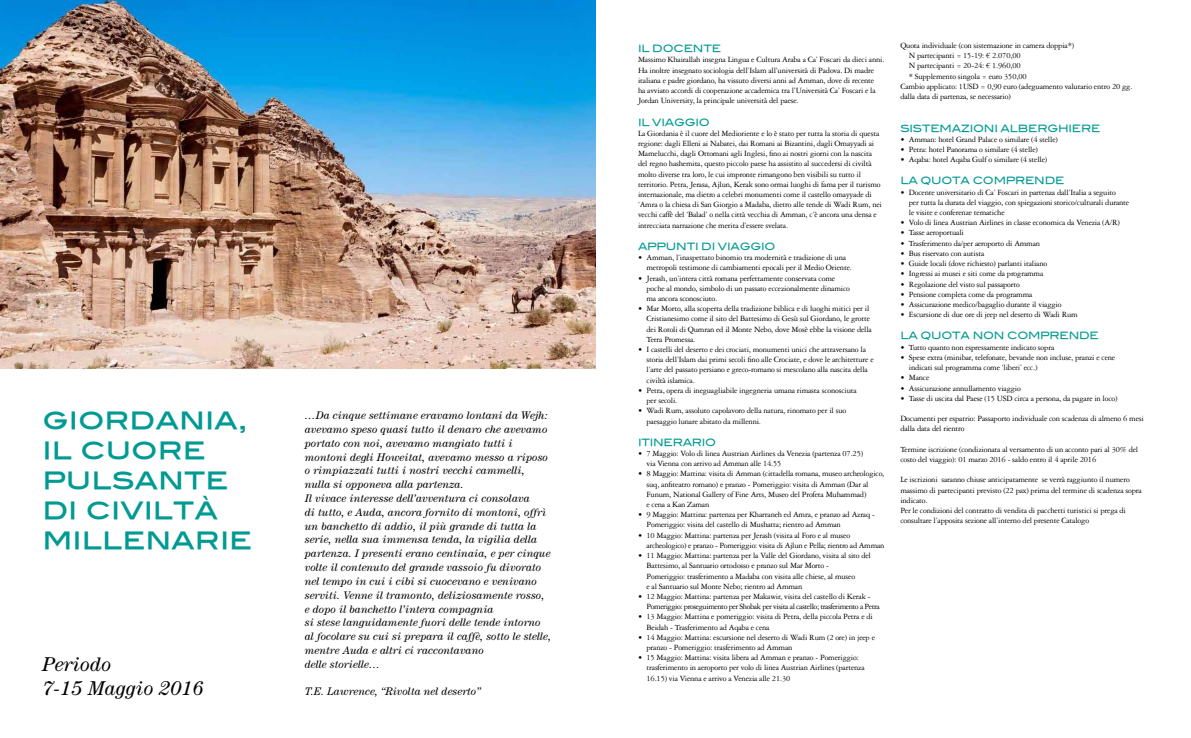
<style>
.page{position:relative;width:1191px;height:738px;background:#fff}
.page>*{position:absolute;margin:0;border:0;box-sizing:border-box;transform-origin:0 0}
.t1{font:28px/30px "Blair Md ITCTT Medium";color:#009a93}
.t2{font:italic 20px/24px "Century Std";color:#000}
.t3{font:italic 11px/13.8px "Century Std";color:#000}
.t4{font:10px "Blair Md ITCTT Medium";letter-spacing:-.02em;color:#009a93}
.t5{font:8.5px/10.2px "Garamond 3 LT Std";letter-spacing:-.02em;color:#000}
.t6{font:8.5px/10.2px "Garamond 3 LT Std";letter-spacing:-.05em;color:#000}
</style>
<div class="page">
<img style="left:0;top:0;width:595px;height:369px">
<h1 class="t1" style="left:43px;top:401px;width:211px">giordania, il cuore pulsante di civiltà millenarie</h1>
<h2 class="t2" style="left:43px;top:651px;width:163px">Periodo<br>7-15 Maggio 2016</h2>
<p class="t3" style="left:305px;top:408px;width:248px">…Da cinque settimane eravamo lontani da Wejh: avevamo speso quasi tutto il denaro che avevamo portato con noi, avevamo mangiato tutti i montoni degli Howeitat, avevamo messo a riposo o rimpiazzati tutti i nostri vecchi cammelli, nulla si opponeva alla partenza.<br>Il vivace interesse dell’avventura ci consolava<br>di tutto, e Auda, ancora fornito di montoni, offrì un banchetto di addio, il più grande di tutta la serie, nella sua immensa tenda, la vigilia della partenza. I presenti erano centinaia, e per cinque volte il contenuto del grande vassoio fu divorato nel tempo in cui i cibi si cuocevano e venivano serviti. Venne il tramonto, deliziosamente rosso, e dopo il banchetto l’intera compagnia<br>si stese languidamente fuori delle tende intorno al focolare su cui si prepara il caffè, sotto le stelle, mentre Auda e altri ci raccontavano<br>delle storielle…</p>
<p class="t3" style="left:305px;top:684px;width:177px">T.E. Lawrence, “Rivolta nel deserto”</p>
<p class="t4" style="left:638px;top:40px;width:85px">IL DOCENTE</p>
<p class="t5" style="left:638px;top:55px;width:248px">Massimo Khairallah insegna Lingua e Cultura Araba a Ca’ Foscari da dieci anni.<br>Ha inoltre insegnato sociologia dell’Islam all’università di Padova. Di madre italiana e padre giordano, ha vissuto diversi anni ad Amman, dove di recente<br>ha avviato accordi di cooperazione accademica tra l’Università Ca’ Foscari e la Jordan University, la principale università del paese.</p>
<p class="t4" style="left:638px;top:114px;width:73px">IL VIAGGIO</p>
<p class="t5" style="left:638px;top:128px;width:245px">La Giordania è il cuore del Medioriente e lo è stato per tutta la storia di questa regione: dagli Elleni ai Nabatei, dai Romani ai Bizantini, dagli Omayyadi ai Mamelucchi, dagli Ottomani agli Inglesi, fino ai nostri giorni con la nascita del regno hashemita, questo piccolo paese ha assistito al succedersi di civiltà molto diverse tra loro, le cui impronte rimangono ben visibili su tutto il territorio. Petra, Jerasa, Ajlun, Kerak sono ormai luoghi di fama per il turismo internazionale, ma dietro a celebri monumenti come il castello omayyade di ‘Amra o la chiesa di San Giorgio a Madaba, dietro alle tende di Wadi Rum, nei vecchi caffè del ‘Balad’ o nella città vecchia di Amman, c’è ancora una densa e intrecciata narrazione che merita d’essere svelata.</p>
<p class="t4" style="left:638px;top:238px;width:139px">APPUNTI DI VIAGGIO</p>
<p class="t5" style="left:646px;top:252px;width:207px;text-indent:-8px">• Amman, l’inaspettato binomio tra modernità e tradizione di una metropoli testimone di cambiamenti epocali per il Medio Oriente.</p>
<p class="t5" style="left:646px;top:273px;width:205px;text-indent:-8px">• Jerash, un’intera città romana perfettamente conservata come poche al mondo, simbolo di un passato eccezionalmente dinamico ma ancora sconosciuto.</p>
<p class="t5" style="left:646px;top:303px;width:227px;text-indent:-8px">• Mar Morto, alla scoperta della tradizione biblica e di luoghi mitici per il Cristianesimo come il sito del Battesimo di Gesù sul Giordano, le grotte dei Rotoli di Qumran ed il Monte Nebo, dove Mosè ebbe la visione della Terra Promessa.</p>
<p class="t5" style="left:646px;top:344px;width:229px;text-indent:-8px">• I castelli del deserto e dei crociati, monumenti unici che attraversano la storia dell’Islam dai primi secoli fino alle Crociate, e dove le architetture e l’arte del passato persiano e greco-romano si mescolano alla nascita della civiltà islamica.</p>
<p class="t5" style="left:646px;top:385px;width:212px;text-indent:-8px">• Petra, opera di ineguagliabile ingegneria umana rimasta sconosciuta per secoli.</p>
<p class="t5" style="left:646px;top:405px;width:201px;text-indent:-8px">• Wadi Rum, assoluto capolavoro della natura, rinomato per il suo paesaggio lunare abitato da millenni.</p>
<p class="t4" style="left:638px;top:433px;width:80px">ITINERARIO</p>
<p class="t5" style="left:646px;top:448px;width:218px;text-indent:-8px">• 7 Maggio: Volo di linea Austrian Airlines da Venezia (partenza 07.25) via Vienna con arrivo ad Amman alle 14.55</p>
<p class="t5" style="left:646px;top:468px;width:239px;text-indent:-8px">• 8 Maggio: Mattina: visita di Amman (cittadella romana, museo archeologico, suq, anfiteatro romano) e pranzo - Pomeriggio: visita di Amman (Dar al Funum, National Gallery of Fine Arts, Museo del Profeta Muhammad)<br>e cena a Kan Zaman</p>
<p class="t5" style="left:646px;top:509px;width:230px;text-indent:-8px">• 9 Maggio: Mattina: partenza per Kharraneh ed Amra, e pranzo ad Azraq -<br>Pomeriggio: visita del castello di Mushatta; rientro ad Amman</p>
<p class="t5" style="left:646px;top:529px;width:239px;text-indent:-8px">• 10 Maggio: Mattina: partenza per Jerash (visita al Foro e al museo archeologico) e pranzo - Pomeriggio: visita di Ajlun e Pella; rientro ad Amman</p>
<p class="t5" style="left:646px;top:550px;width:226px;text-indent:-8px">• 11 Maggio: Mattina: partenza per la Valle del Giordano, visita al sito del Battesimo, al Santuario ortodosso e pranzo sul Mar Morto -<br>Pomeriggio: trasferimento a Madaba con visita alle chiese, al museo<br>e al Santuario sul Monte Nebo; rientro ad Amman</p>
<p class="t6" style="left:646px;top:591px;width:235px;text-indent:-8px">• 12 Maggio: Mattina: partenza per Makawir, visita del castello di Kerak -<br>Pomeriggio: proseguimento per Shobak per visita al castello; trasferimento a Petra</p>
<p class="t5" style="left:646px;top:611px;width:228px;text-indent:-8px">• 13 Maggio: Mattina e pomeriggio: visita di Petra, della piccola Petra e di<br>Beidah - Trasferimento ad Aqaba e cena</p>
<p class="t5" style="left:646px;top:631px;width:230px;text-indent:-8px">• 14 Maggio: Mattina: escursione nel deserto di Wadi Rum (2 ore) in jeep e pranzo - Pomeriggio: trasferimento ad Amman</p>
<p class="t5" style="left:646px;top:652px;width:220px;text-indent:-8px">• 15 Maggio: Mattina: visita libera ad Amman e pranzo - Pomeriggio: trasferimento in aeroporto per volo di linea Austrian Airlines (partenza<br>16.15) via Vienna e arrivo a Venezia alle 21.30</p>
<p class="t5" style="left:900px;top:40px;width:175px">Quota individuale (con sistemazione in camera doppia*)</p>
<p class="t5" style="left:908px;top:51px;width:113px">N partecipanti = 15-19: € 2.070,00</p>
<p class="t5" style="left:908px;top:61px;width:113px">N partecipanti = 20-24: € 1.960,00</p>
<p class="t5" style="left:908px;top:71px;width:119px">* Supplemento singola = euro 350,00</p>
<p class="t5" style="left:900px;top:81px;width:234px">Cambio applicato: 1USD = 0,90 euro (adeguamento valutario entro 20 gg.</p>
<p class="t5" style="left:900px;top:91px;width:112px">dalla data di partenza, se necessario)</p>
<p class="t4" style="left:900px;top:120px;width:201px">SISTEMAZIONI ALBERGHIERE</p>
<p class="t5" style="left:900px;top:134px;width:159px">• Amman: hotel Grand Palace o similare (4 stelle)</p>
<p class="t5" style="left:900px;top:144px;width:139px">• Petra: hotel Panorama o similare (4 stelle)</p>
<p class="t5" style="left:900px;top:154px;width:148px">• Aqaba: hotel Aqaba Gulf o similare (4 stelle)</p>
<p class="t4" style="left:900px;top:172px;width:166px">LA QUOTA COMPRENDE</p>
<p class="t5" style="left:908px;top:187px;width:222px;text-indent:-8px">• Docente universitario di Ca’ Foscari in partenza dall’Italia a seguito<br>per tutta la durata del viaggio, con spiegazioni storico/culturali durante le visite e conferenze tematiche</p>
<p class="t5" style="left:900px;top:217px;width:221px">• Volo di linea Austrian Airlines in classe economica da Venezia (A/R)</p>
<p class="t5" style="left:900px;top:228px;width:65px">• Tasse aeroportuali</p>
<p class="t5" style="left:900px;top:238px;width:141px">• Trasferimento da/per aeroporto di Amman</p>
<p class="t5" style="left:900px;top:248px;width:85px">• Bus riservato con autista</p>
<p class="t5" style="left:900px;top:258px;width:148px">• Guide locali (dove richiesto) parlanti italiano</p>
<p class="t5" style="left:900px;top:268px;width:144px">• Ingressi ai musei e siti come da programma</p>
<p class="t5" style="left:900px;top:279px;width:121px">• Regolazione del visto sul passaporto</p>
<p class="t5" style="left:900px;top:289px;width:134px">• Pensione completa come da programma</p>
<p class="t5" style="left:900px;top:299px;width:163px">• Assicurazione medico/bagaglio durante il viaggio</p>
<p class="t5" style="left:900px;top:309px;width:179px">• Escursione di due ore di jeep nel deserto di Wadi Rum</p>
<p class="t4" style="left:900px;top:327px;width:200px">LA QUOTA NON COMPRENDE</p>
<p class="t5" style="left:900px;top:342px;width:155px">• Tutto quanto non espressamente indicato sopra</p>
<p class="t5" style="left:908px;top:352px;width:208px;text-indent:-8px">• Spese extra (minibar, telefonate, bevande non incluse, pranzi e cene indicati sul programma come ‘liberi’ ecc.)</p>
<p class="t5" style="left:900px;top:372px;width:31px">• Mance</p>
<p class="t5" style="left:900px;top:382px;width:122px">• Assicurazione annullamento viaggio</p>
<p class="t5" style="left:900px;top:393px;width:219px">• Tasse di uscita dal Paese (15 USD circa a persona, da pagare in loco)</p>
<p class="t5" style="left:900px;top:413px;width:245px">Documenti per espatrio: Passaporto individuale con scadenza di almeno 6 mesi dalla data del rientro</p>
<p class="t5" style="left:900px;top:444px;width:239px">Termine iscrizione (condizionata al versamento di un acconto pari al 30% del costo del viaggio): 01 marzo 2016 - saldo entro il 4 aprile 2016</p>
<p class="t5" style="left:900px;top:474px;width:243px">Le iscrizioni saranno chiuse anticipatamente se verrà raggiunto il numero massimo di partecipanti previsto (22 pax) prima del termine di scadenza sopra indicato.<br>Per le condizioni del contratto di vendita di pacchetti turistici si prega di consultare l’apposita sezione all’interno del presente Catalogo</p>
</div>
